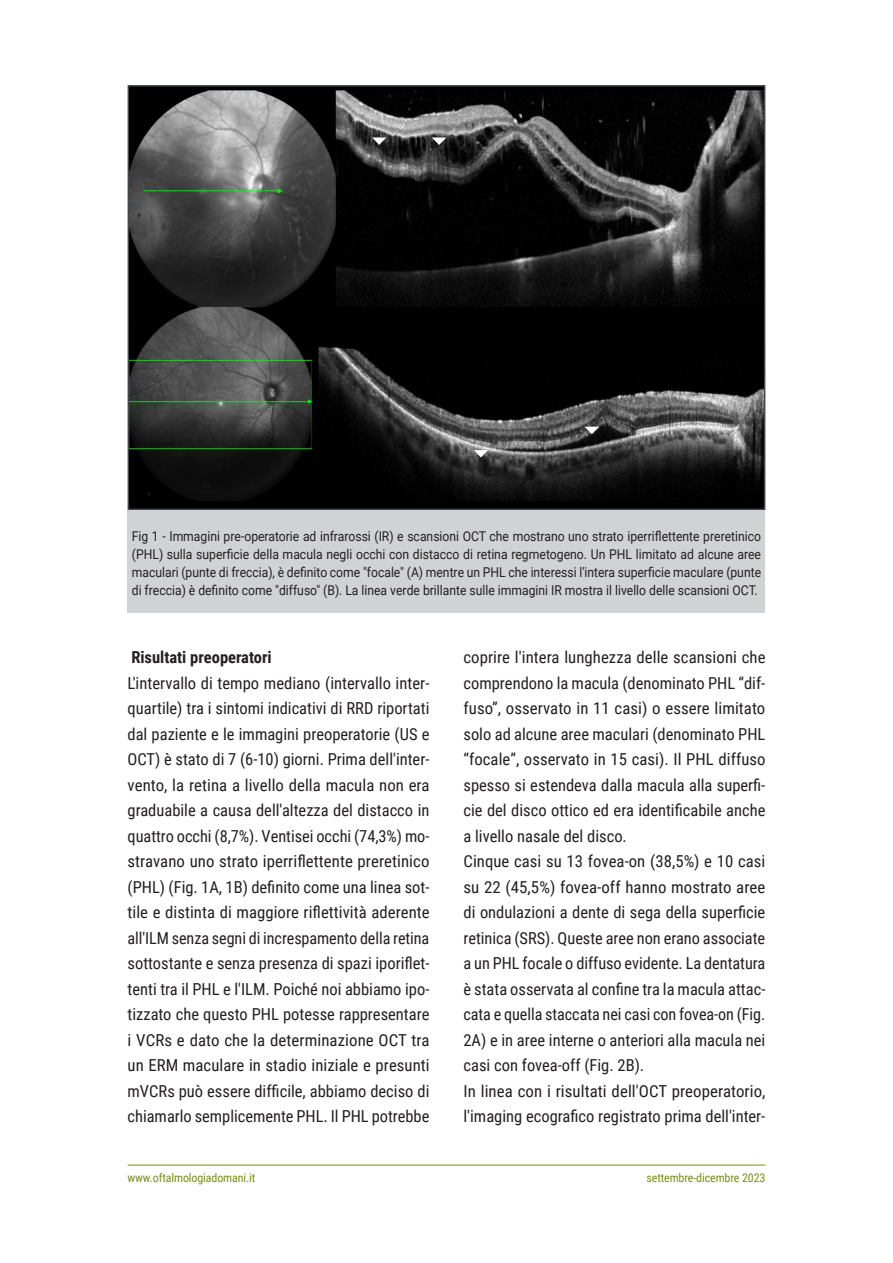
<style>
.page{position:relative;width:893px;height:1263px;background:#fff}
.page>*{position:absolute;margin:0;border:0;box-sizing:border-box;transform-origin:0 0}
.t1{font:16.5px/25.5px "Roboto Condensed";color:#231f20;text-align:justify}
.t2{font:700 16.5px "Roboto Condensed";color:#231f20}
.t3{font:13.5px/18px "Roboto";color:#231f20;text-align:justify;scale:.9 1}
.t4{font:12px "Roboto Condensed";letter-spacing:-.01em;color:#7a8f1c}
</style>
<div class="page">
<hr style="left:128px;top:1165px;width:637px;height:1px;background:#7a8f1c">
<img style="left:131px;top:90px;width:631px;height:415px">
<div style="left:128px;top:85px;width:637px;height:425px;border:2px solid #41494e"></div>
<div style="left:128px;top:510px;width:637px;height:102px;background:#d1d2d4"></div>
<p class="t3" style="left:132px;top:527px;width:701px">Fig 1 - Immagini pre-operatorie ad infrarossi (IR) e scansioni OCT che mostrano uno strato iperriflettente preretinico (PHL) sulla superficie della macula negli occhi con distacco di retina regmetogeno. Un PHL limitato ad alcune aree maculari (punte di freccia), è definito come "focale" (A) mentre un PHL che interessi l'intera superficie maculare (punte di freccia) è definito come "diffuso" (B). La linea verde brillante sulle immagini IR mostra il livello delle scansioni OCT.</p>
<p class="t2" style="left:131px;top:646px;width:142px">Risultati preoperatori</p>
<p class="t1" style="left:128px;top:669px;width:304px">L'intervallo di tempo mediano (intervallo inter&shy;quartile) tra i sintomi indicativi di RRD riportati dal paziente e le immagini preoperatorie (US e OCT) è stato di 7 (6-10) giorni. Prima dell'inter&shy;vento, la retina a livello della macula non era graduabile a causa dell'altezza del distacco in quattro occhi (8,7%). Ventisei occhi (74,3%) mo&shy;stravano uno strato iperriflettente preretinico (PHL) (Fig. 1A, 1B) definito come una linea sot&shy;tile e distinta di maggiore riflettività aderente all'ILM senza segni di increspamento della retina sottostante e senza presenza di spazi iporiflet&shy;tenti tra il PHL e l'ILM. Poiché noi abbiamo ipo&shy;tizzato che questo PHL potesse rappresentare i VCRs e dato che la determinazione OCT tra un ERM maculare in stadio iniziale e presunti mVCRs può essere difficile, abbiamo deciso di chiamarlo semplicemente PHL. Il PHL potrebbe</p>
<p class="t1" style="left:463px;top:644px;width:304px;text-align:left">coprire l'intera lunghezza delle scansioni che comprendono la macula (denominato PHL “dif&shy;fuso”, osservato in 11 casi) o essere limitato solo ad alcune aree maculari (denominato PHL “focale”, osservato in 15 casi). Il PHL diffuso spesso si estendeva dalla macula alla superfi&shy;cie del disco ottico ed era identificabile anche a livello nasale del disco.<br>Cinque casi su 13 fovea-on (38,5%) e 10 casi su 22 (45,5%) fovea-off hanno mostrato aree di ondulazioni a dente di sega della superficie retinica (SRS). Queste aree non erano associate a un PHL focale o diffuso evidente. La dentatura è stata osservata al confine tra la macula attac&shy;cata e quella staccata nei casi con fovea-on (Fig.<br>2A) e in aree interne o anteriori alla macula nei casi con fovea-off (Fig. 2B).<br>In linea con i risultati dell'OCT preoperatorio, l'imaging ecografico registrato prima dell'inter-</p>
<p class="t4" style="left:128px;top:1169px;width:129px">www.oftalmologiadomani.it</p>
<p class="t4" style="left:646px;top:1169px;width:120px">settembre-dicembre 2023</p>
</div>
